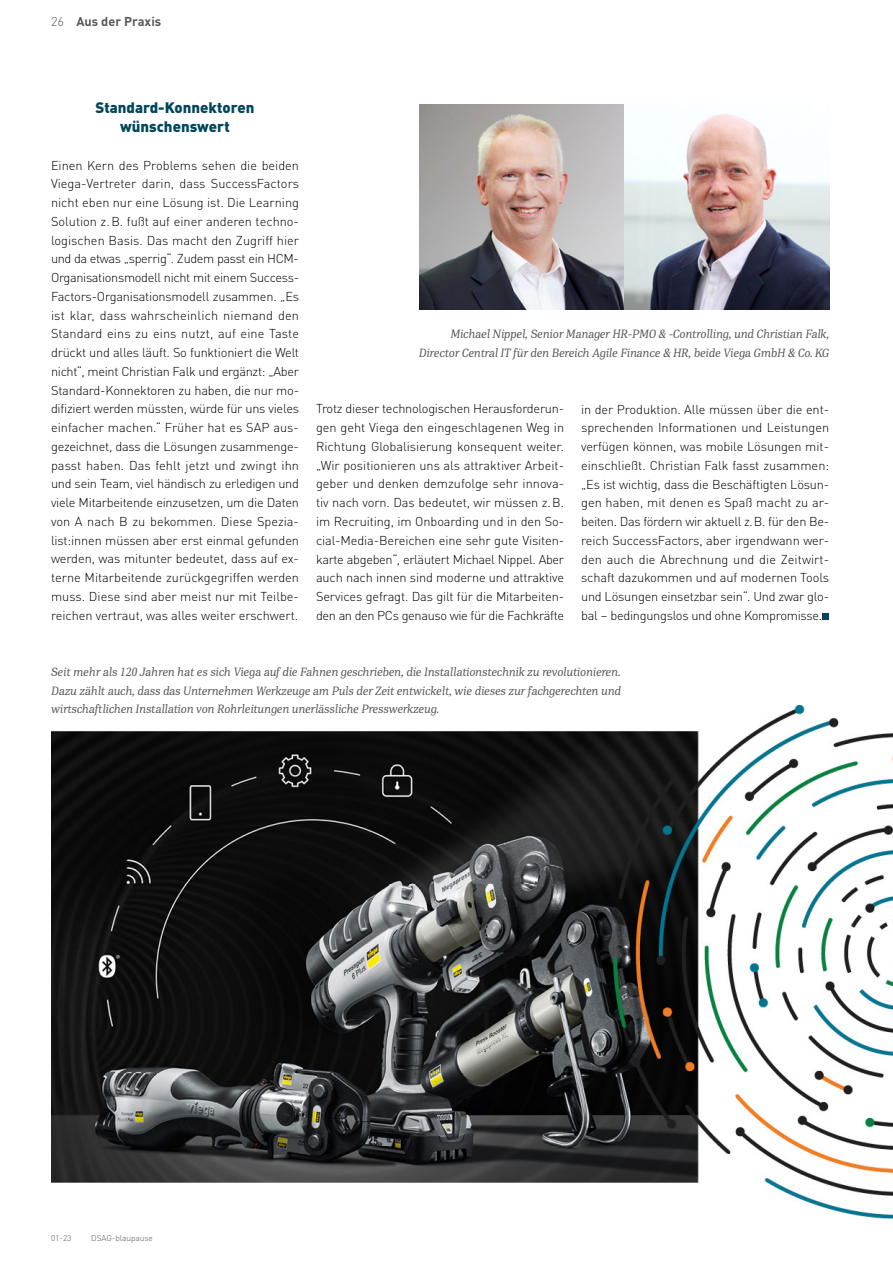
<style>
.page{position:relative;width:893px;height:1263px;background:#fff}
.page>*{position:absolute;margin:0;border:0;box-sizing:border-box;transform-origin:0 0}
.t1{font:900 15px/18.8px "DINOT";color:#00475c;text-align:center}
.t2{font:300 12.75px/18.8px "DINOT";letter-spacing:-.02em;color:#000;text-align:justify}
.t3{font:700 12.75px "DINOT";color:#575756}
.t4{font:300 12.75px "DINOT";color:#575756}
.t5{font:italic 12px/18.8px "PFDIN Serif";color:#575756;text-align:right}
.t6{font:300 8.25px "DINOT";color:#575756}
</style>
<div class="page">
<img style="left:51px;top:706px;width:842px;height:512px">
<img style="left:419px;top:104px;width:410px;height:205px">
<div style="left:823px;top:613px;width:6px;height:7px;background:#00475c"></div>
<p class="t4" style="left:51px;top:12px;width:15px">26</p>
<p class="t3" style="left:77px;top:11px;width:86px">Aus der Praxis</p>
<p class="t1" style="left:96px;top:97px;width:161px">Standard-Konnektoren wünschenswert</p>
<p class="t2" style="left:51px;top:155px;width:250px">Einen Kern des Problems sehen die beiden Viega-Vertreter darin, dass SuccessFactors nicht eben nur eine Lösung ist. Die Learning Solution z.B. fußt auf einer anderen techno&shy;logischen Basis. Das macht den Zugriff hier und da etwas „sperrig“. Zudem passt ein HCM-Organisationsmodell nicht mit einem Success-Factors-Organisationsmodell zusammen. „Es ist klar, dass wahrscheinlich niemand den Standard eins zu eins nutzt, auf eine Taste drückt und alles läuft. So funktioniert die Welt nicht“, meint Christian Falk und ergänzt: „Aber Standard-Konnektoren zu haben, die nur mo&shy;difiziert werden müssten, würde für uns vieles einfacher machen.“ Früher hat es SAP aus&shy;gezeichnet, dass die Lösungen zusammenge&shy;passt haben. Das fehlt jetzt und zwingt ihn und sein Team, viel händisch zu erledigen und viele Mitarbeitende einzusetzen, um die Daten von A nach B zu bekommen. Diese Spezia&shy;list:innen müssen aber erst einmal gefunden werden, was mitunter bedeutet, dass auf ex&shy;terne Mitarbeitende zurückgegriffen werden muss. Diese sind aber meist nur mit Teilbe&shy;reichen vertraut, was alles weiter erschwert.</p>
<p class="t5" style="left:419px;top:325px;width:412px">Michael Nippel, Senior Manager HR-PMO &amp; -Controlling, und Christian Falk,<br>Director Central IT für den Bereich Agile Finance &amp; HR, beide Viega GmbH &amp; Co.KG</p>
<p class="t2" style="left:316px;top:398px;width:250px">Trotz dieser technologischen Herausforderun&shy;gen geht Viega den eingeschlagenen Weg in Richtung Globalisierung konsequent weiter. „Wir positionieren uns als attraktiver Arbeit&shy;geber und denken demzufolge sehr innova&shy;tiv nach vorn. Das bedeutet, wir müssen z.B. im Recruiting, im Onboarding und in den So&shy;cial-Media-Bereichen eine sehr gute Visiten&shy;karte abgeben“, erläutert Michael Nippel. Aber auch nach innen sind moderne und attraktive Services gefragt. Das gilt für die Mitarbeiten&shy;den an den PCs genauso wie für die Fachkräfte</p>
<p class="t2" style="left:581px;top:398px;width:250px">in der Produktion. Alle müssen über die ent&shy;sprechenden Informationen und Leistungen verfügen können, was mobile Lösungen mit&shy;einschließt. Christian Falk fasst zusammen: „Es ist wichtig, dass die Beschäftigten Lösun&shy;gen haben, mit denen es Spaß macht zu ar&shy;beiten. Das fördern wir aktuell z.B. für den Be&shy;reich SuccessFactors, aber irgendwann wer&shy;den auch die Abrechnung und die Zeitwirt&shy;schaft dazukommen und auf modernen Tools und Lösungen einsetzbar sein“. Und zwar glo&shy;bal – bedingungslos und ohne Kompromisse.</p>
<p class="t5" style="left:51px;top:662px;width:571px;text-align:justify">Seit mehr als 120 Jahren hat es sich Viega auf die Fahnen geschrieben, die Installationstechnik zu revolutionieren.<br>Dazu zählt auch, dass das Unternehmen Werkzeuge am Puls der Zeit entwickelt, wie dieses zur fachgerechten und wirtschaftlichen Installation von Rohrleitungen unerlässliche Presswerkzeug.</p>
<p class="t6" style="left:51px;top:1232px;width:22px">01-23</p>
<p class="t6" style="left:91px;top:1232px;width:63px">DSAG-blaupause</p>
</div>
